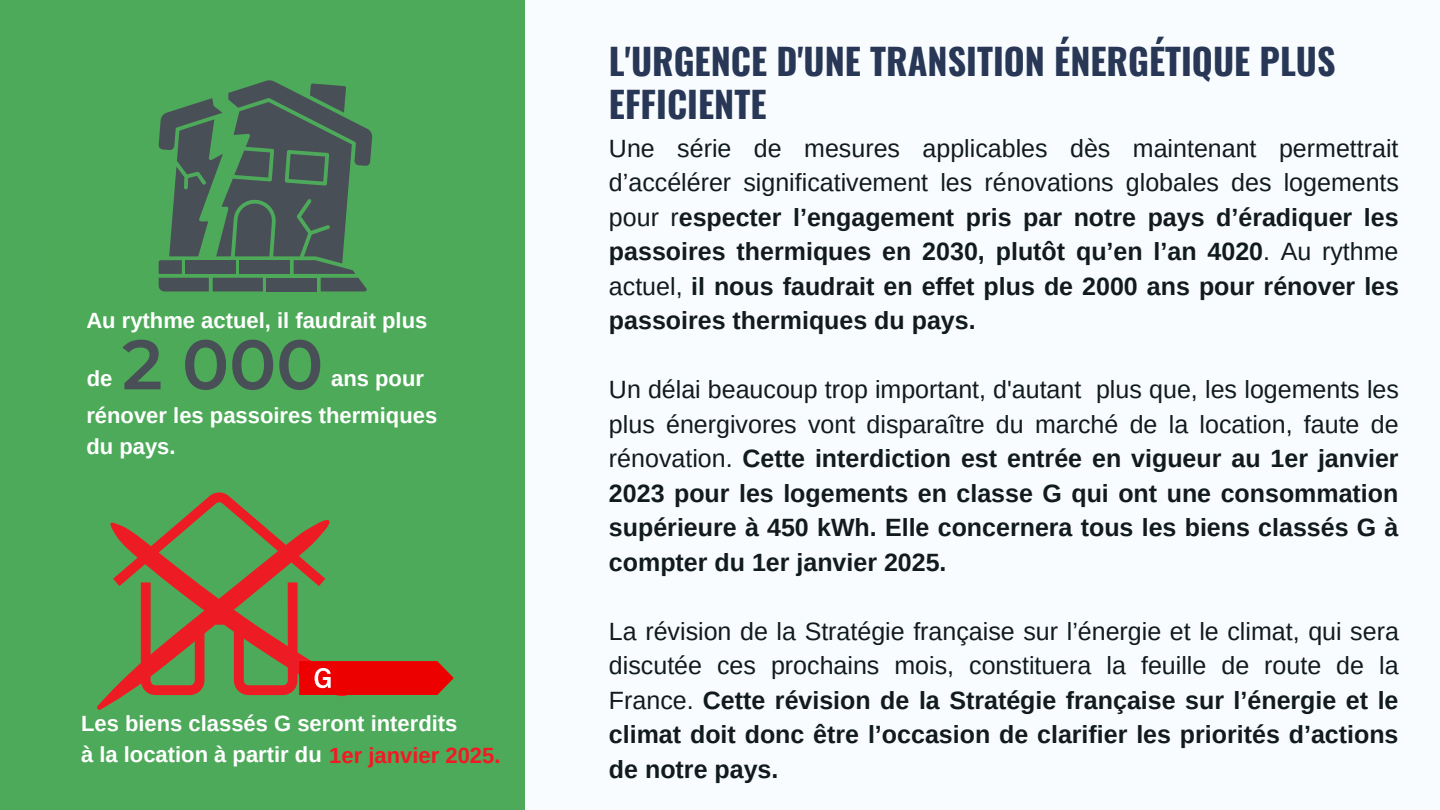
<style>
.page{position:relative;width:1440px;height:810px;background:#4daa5a}
.page>*{position:absolute;margin:0;border:0;box-sizing:border-box;transform-origin:0 0}
.t1{font:600 70px "Montserrat";color:#494f56}
.t2{font:700 36px/42.8px "Oswald";color:#273755}
.t3{font:700 25px/34.5px "Arimo";color:#111b1e;text-align:justify}
.t4{font:25px/34.5px "Arimo";color:#111b1e;text-align:justify}
.t5{font:700 22px/37.2px "Arimo";color:#fff}
.s1{color:#f41823}
.s2{font-weight:400}
.s3{font-weight:700}
</style>
<div class="page">
<div style="left:525px;top:0;width:915px;height:810px;background:#f9fcff"></div>
<svg style="left:159px;top:80px;width:213px;height:211px"></svg>
<div style="left:240px;top:260px;width:50px;height:14px;background:#494f56"></div>
<div style="left:267px;top:278px;width:50px;height:13px;background:#494f56"></div>
<svg style="left:97px;top:492px;width:357px;height:218px"></svg>
<p class="t5" style="left:86px;top:301px;width:343px">Au rythme actuel, il faudrait plus</p>
<h1 class="t1" style="left:122px;top:322px;width:203px">2 000</h1>
<p class="t5" style="left:87px;top:359px;width:27px">de</p>
<p class="t5" style="left:86px;top:359px;width:352px;text-indent:245px">ans pour rénover les passoires thermiques</p>
<p class="t5" style="left:86px;top:427px;width:91px">du pays.</p>
<p class="t5" style="left:81px;top:708px;width:421px;line-height:30.8px">Les biens classés G seront interdits<br>à la location à partir du <span class="s1">1er janvier 2025.</span></p>
<h2 class="t2" style="left:609px;top:38px;width:728px">L'URGENCE D'UNE TRANSITION ÉNERGÉTIQUE PLUS<br>EFFICIENTE</h2>
<p class="t3" style="left:609px;top:131px;width:792px"><span class="s2">Une série de mesures applicables dès maintenant permettrait d’accélérer significativement les rénovations globales des logements pour r</span>especter l’engagement pris par notre pays d’éradiquer les passoires thermiques en 2030, plutôt qu’en l’an 4020<span class="s2">. Au rythme actuel,</span> il nous faudrait en effet plus de 2000 ans pour rénover les passoires thermiques du pays.</p>
<p class="t3" style="left:609px;top:372px;width:792px;text-align:left"><span class="s2">Un délai beaucoup trop important, d'autant plus que, les logements les plus énergivores vont disparaître du marché de la location, faute de rénovation.</span> Cette interdiction est entrée en vigueur au 1er janvier 2023 pour les logements en classe G qui ont une consommation supérieure à 450 kWh. Elle concernera tous les biens classés G à compter du 1er janvier 2025.</p>
<p class="t4" style="left:609px;top:614px;width:791px">La révision de la Stratégie française sur l’énergie et le climat, qui sera discutée ces prochains mois, constituera la feuille de route de la France. <span class="s3">Cette révision de la Stratégie française sur l’énergie et le climat doit donc être l’occasion de clarifier les priorités d’actions de notre pays.</span></p>
</div>
